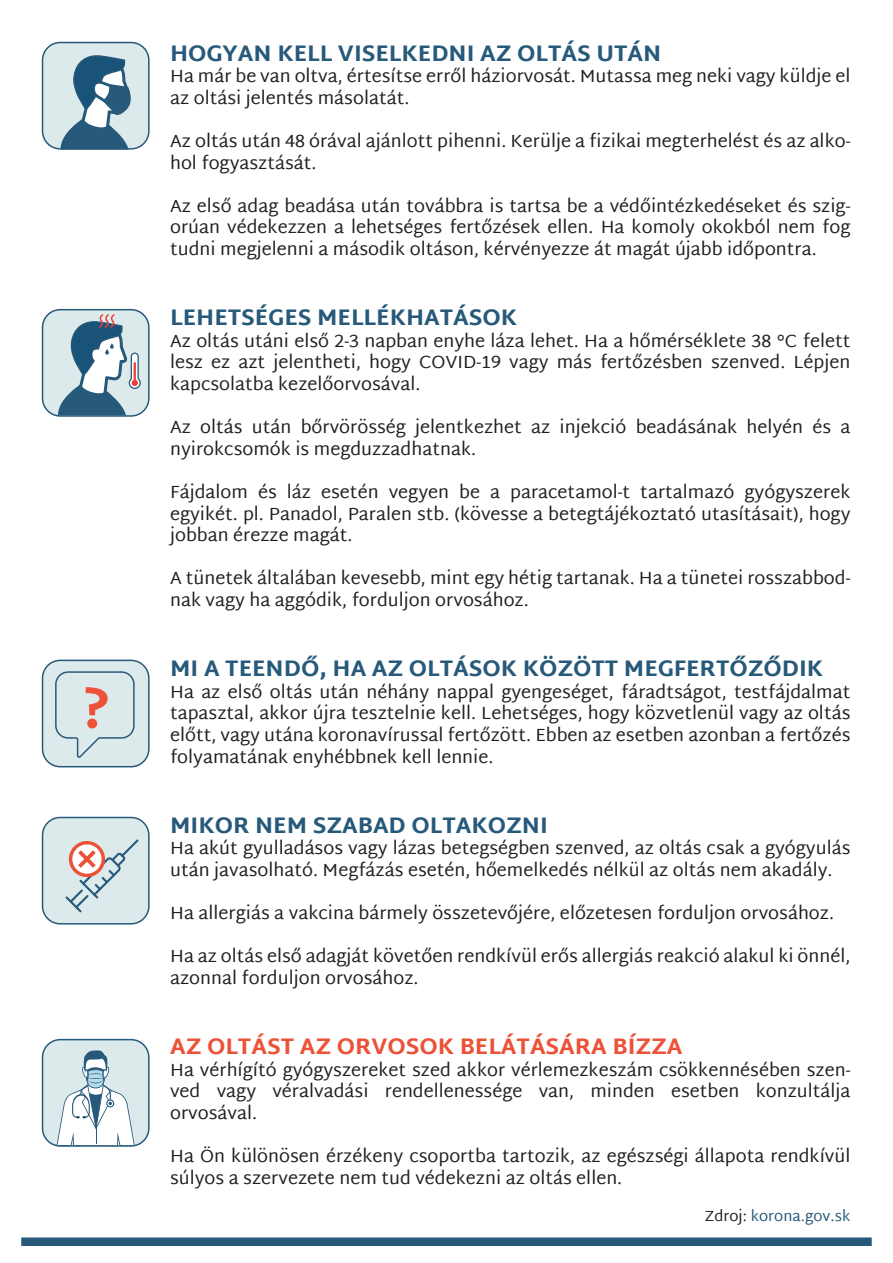
<style>
.page{position:relative;width:893px;height:1263px;background:#fff}
.page>*{position:absolute;margin:0;border:0;box-sizing:border-box;transform-origin:0 0}
.t1{font:700 60px "Martel Sans";color:#eb5237}
.t2{font:800 22.5px "Martel Sans";color:#27597a}
.t3{font:800 22.5px "Martel Sans";color:#eb5237}
.t4{font:18px/21.6px "Martel Sans";color:#231f20}
.t5{font:15px "Martel Sans";color:#27597a}
.s1{color:#231f20}
</style>
<div class="page">
<div style="left:43px;top:43px;width:106px;height:106px;background:#ddeaec;border-radius:18px"></div>
<div style="left:42px;top:42px;width:108px;height:108px;border:2px solid #27597a;border-radius:18px"></div>
<svg style="left:60px;top:55px;width:77px;height:95px"></svg>
<div style="left:43px;top:310px;width:106px;height:106px;background:#ddeaec;border-radius:18px"></div>
<div style="left:42px;top:309px;width:108px;height:108px;border:2px solid #27597a;border-radius:18px"></div>
<svg style="left:57px;top:314px;width:84px;height:103px"></svg>
<div style="left:43px;top:1040px;width:106px;height:106px;background:#ddeaec;border-radius:18px"></div>
<div style="left:42px;top:1039px;width:108px;height:108px;border:2px solid #27597a;border-radius:18px"></div>
<svg style="left:57px;top:1050px;width:78px;height:96px"></svg>
<div style="left:43px;top:817px;width:106px;height:107px;background:#ddeaec;border-radius:18px"></div>
<div style="left:42px;top:817px;width:108px;height:107px;border:2px solid #27597a;border-radius:18px"></div>
<svg style="left:65px;top:839px;width:74px;height:74px"></svg>
<div style="left:43px;top:660px;width:106px;height:107px;background:#ddeaec;border-radius:18px"></div>
<div style="left:42px;top:660px;width:108px;height:107px;border:2px solid #27597a;border-radius:18px"></div>
<svg style="left:55px;top:671px;width:80px;height:87px"></svg>
<div style="left:21px;top:1237px;width:851px;height:9px;background:#27597a"></div>
<h1 class="t1" style="left:81px;top:672px;width:32px">?</h1>
<p class="t2" style="left:170px;top:40px;width:493px">HOGYAN KELL VISELKEDNI AZ OLTÁS UTÁN</p>
<p class="t4" style="left:170px;top:65px;width:682px">Ha már be van oltva, értesítse erről háziorvosát. Mutassa meg neki vagy küldje el az oltási jelentés másolatát.</p>
<p class="t4" style="left:170px;top:130px;width:682px">Az oltás után 48 órával ajánlott pihenni. Kerülje a fizikai megterhelést és az alko&shy;hol fogyasztását.</p>
<p class="t4" style="left:170px;top:195px;width:682px;text-align:justify">Az első adag beadása után továbbra is tartsa be a védőintézkedéseket és szig&shy;orúan védekezzen a lehetséges fertőzések ellen. Ha komoly okokból nem fog tudni megjelenni a második oltáson, kérvényezze át magát újabb időpontra.</p>
<p class="t2" style="left:170px;top:304px;width:349px">LEHETSÉGES MELLÉKHATÁSOK</p>
<p class="t4" style="left:170px;top:330px;width:682px;text-align:justify">Az oltás utáni első 2-3 napban enyhe láza lehet. Ha a hőmérséklete 38 °C felett lesz ez azt jelentheti, hogy COVID-19 vagy más fertőzésben szenved. Lépjen kapcsolatba kezelőorvosával.</p>
<p class="t4" style="left:170px;top:416px;width:682px">Az oltás után bőrvörösség jelentkezhet az injekció beadásának helyén és a nyirokcsomók is megduzzadhatnak.</p>
<p class="t4" style="left:170px;top:481px;width:682px;text-align:justify">Fájdalom és láz esetén vegyen be a paracetamol-t tartalmazó gyógyszerek egyikét. pl. Panadol, Paralen stb. (kövesse a betegtájékoztató utasításait), hogy jobban érezze magát.</p>
<p class="t4" style="left:170px;top:567px;width:682px">A tünetek általában kevesebb, mint egy hétig tartanak. Ha a tünetei rosszabbod&shy;nak vagy ha aggódik, forduljon orvosához.</p>
<p class="t2" style="left:170px;top:655px;width:655px">MI A TEENDŐ, HA AZ OLTÁSOK KÖZÖTT MEGFERTŐZŐDIK</p>
<p class="t4" style="left:170px;top:681px;width:682px;text-align:justify">Ha az első oltás után néhány nappal gyengeséget, fáradtságot, testfájdalmat tapasztal, akkor újra tesztelnie kell. Lehetséges, hogy közvetlenül vagy az oltás előtt, vagy utána koronavírussal fertőzött. Ebben az esetben azonban a fertőzés folyamatának enyhébbnek kell lennie.</p>
<p class="t2" style="left:170px;top:812px;width:379px">MIKOR NEM SZABAD OLTAKOZNI</p>
<p class="t4" style="left:170px;top:837px;width:682px">Ha akút gyulladásos vagy lázas betegségben szenved, az oltás csak a gyógyulás után javasolható. Megfázás esetén, hőemelkedés nélkül az oltás nem akadály.</p>
<p class="t4" style="left:170px;top:902px;width:665px">Ha allergiás a vakcina bármely összetevőjére, előzetesen forduljon orvosához.</p>
<p class="t4" style="left:170px;top:945px;width:682px">Ha az oltás első adagját követően rendkívül erős allergiás reakció alakul ki önnél, azonnal forduljon orvosához.</p>
<p class="t3" style="left:170px;top:1033px;width:514px">AZ OLTÁST AZ ORVOSOK BELÁTÁSÁRA BÍZZA</p>
<p class="t4" style="left:170px;top:1059px;width:682px;text-align:justify">Ha vérhígító gyógyszereket szed akkor vérlemezkeszám csökkennésében szen&shy;ved vagy véralvadási rendellenessége van, minden esetben konzultálja orvosával.</p>
<p class="t4" style="left:170px;top:1145px;width:682px">Ha Ön különösen érzékeny csoportba tartozik, az egészségi állapota rendkívül súlyos a szervezete nem tud védekezni az oltás ellen.</p>
<p class="t5" style="left:704px;top:1207px;width:147px"><span class="s1">Zdroj:</span> korona.gov.sk</p>
</div>
